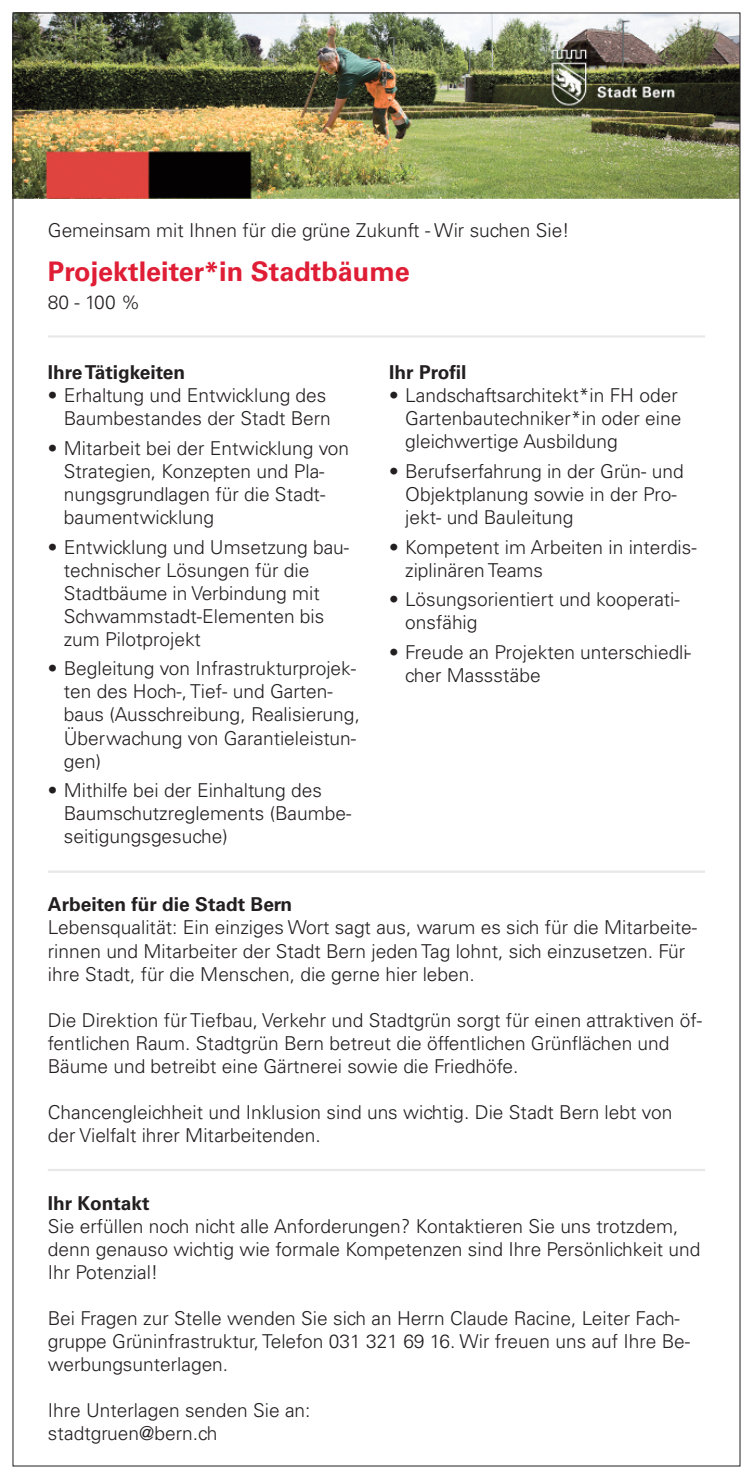
<style>
.page{position:relative;width:753px;height:1479px;background:#fff}
.page>*{position:absolute;margin:0;border:0;box-sizing:border-box;transform-origin:0 0}
.t1{font:700 27px "Univers LT Std";color:#df1e36}
.t2{font:300 19.12px/22.9px "Univers LT Std";color:#231f20}
.t3{font:700 19.12px "Univers LT Std";color:#231f20}
</style>
<div class="page">
<img style="left:15px;top:15px;width:723px;height:183px">
<hr style="left:48px;top:335px;width:657px;height:2px;background:#e7e8e9">
<hr style="left:48px;top:870px;width:657px;height:2px;background:#e7e8e9">
<hr style="left:48px;top:1168px;width:657px;height:2px;background:#e7e8e9">
<p class="t2" style="left:48px;top:221px;width:523px">Gemeinsam mit Ihnen für die grüne Zukunft - Wir suchen Sie!</p>
<h1 class="t1" style="left:48px;top:262px;width:363px">Projektleiter*in Stadtbäume</h1>
<p class="t2" style="left:48px;top:292px;width:94px">80 - 100 %</p>
<p class="t3" style="left:48px;top:365px;width:139px">IhreTätigkeiten</p>
<p class="t2" style="left:48px;top:386px;width:284px;text-align:right">• Erhaltung und Entwicklung des<br>Baumbestandes der Stadt Bern</p>
<p class="t2" style="left:64px;top:438px;width:287px;text-indent:-16px">• Mitarbeit bei der Entwicklung von<br>Strategien, Konzepten und Pla&shy;nungsgrundlagen für die Stadt&shy;baumentwicklung</p>
<p class="t2" style="left:64px;top:537px;width:287px;text-indent:-16px">• Entwicklung und Umsetzung bau&shy;technischer Lösungen für die<br>Stadtbäume in Verbindung mit<br>Schwammstadt-Elementen bis zum Pilotprojekt</p>
<p class="t2" style="left:64px;top:658px;width:298px;text-indent:-16px">• Begleitung von Infrastrukturprojek&shy;ten des Hoch-, Tief- und Garten&shy;baus (Ausschreibung, Realisierung,<br>Überwachung von Garantieleistun&shy;gen)</p>
<p class="t2" style="left:64px;top:780px;width:289px;text-indent:-16px">• Mithilfe bei der Einhaltung des<br>Baumschutzreglements (Baumbe&shy;seitigungsgesuche)</p>
<p class="t3" style="left:389px;top:365px;width:79px">Ihr Profil</p>
<p class="t2" style="left:405px;top:386px;width:278px;text-indent:-16px">• Landschaftsarchitekt*in FH oder<br>Gartenbautechniker*in oder eine gleichwertige Ausbildung</p>
<p class="t2" style="left:405px;top:461px;width:280px;text-indent:-16px">• Berufserfahrung in der Grün- und<br>Objektplanung sowie in der Pro&shy;jekt- und Bauleitung</p>
<p class="t2" style="left:405px;top:537px;width:293px;text-indent:-16px">• Kompetent im Arbeiten in interdis&shy;ziplinären Teams</p>
<p class="t2" style="left:405px;top:589px;width:276px;text-indent:-16px">• Lösungsorientiert und kooperati&shy;onsfähig</p>
<p class="t2" style="left:405px;top:642px;width:287px;text-indent:-16px">• Freude an Projekten unterschiedli&shy;cher Massstäbe</p>
<p class="t3" style="left:48px;top:897px;width:246px">Arbeiten für die Stadt Bern</p>
<p class="t2" style="left:48px;top:917px;width:650px">Lebensqualität: Ein einziges Wort sagt aus, warum es sich für die Mitarbeite&shy;rinnen und Mitarbeiter der Stadt Bern jeden Tag lohnt, sich einzusetzen. Für ihre Stadt, für die Menschen, die gerne hier leben.</p>
<p class="t2" style="left:48px;top:1010px;width:656px">Die Direktion für Tiefbau, Verkehr und Stadtgrün sorgt für einen attraktiven öf&shy;fentlichen Raum. Stadtgrün Bern betreut die öffentlichen Grünflächen und<br>Bäume und betreibt eine Gärtnerei sowie die Friedhöfe.</p>
<p class="t2" style="left:48px;top:1102px;width:626px">Chancengleichheit und Inklusion sind uns wichtig. Die Stadt Bern lebt von der Vielfalt ihrer Mitarbeitenden.</p>
<p class="t3" style="left:48px;top:1195px;width:103px">Ihr Kontakt</p>
<p class="t2" style="left:48px;top:1215px;width:654px">Sie erfüllen noch nicht alle Anforderungen? Kontaktieren Sie uns trotzdem, denn genauso wichtig wie formale Kompetenzen sind Ihre Persönlichkeit und<br>Ihr Potenzial!</p>
<p class="t2" style="left:48px;top:1308px;width:644px">Bei Fragen zur Stelle wenden Sie sich an Herrn Claude Racine, Leiter Fach&shy;gruppe Grüninfrastruktur, Telefon 031 321 69 16. Wir freuen uns auf Ihre Be&shy;werbungsunterlagen.</p>
<p class="t2" style="left:48px;top:1400px;width:264px">Ihre Unterlagen senden Sie an: stadtgruen@bern.ch</p>
</div>
